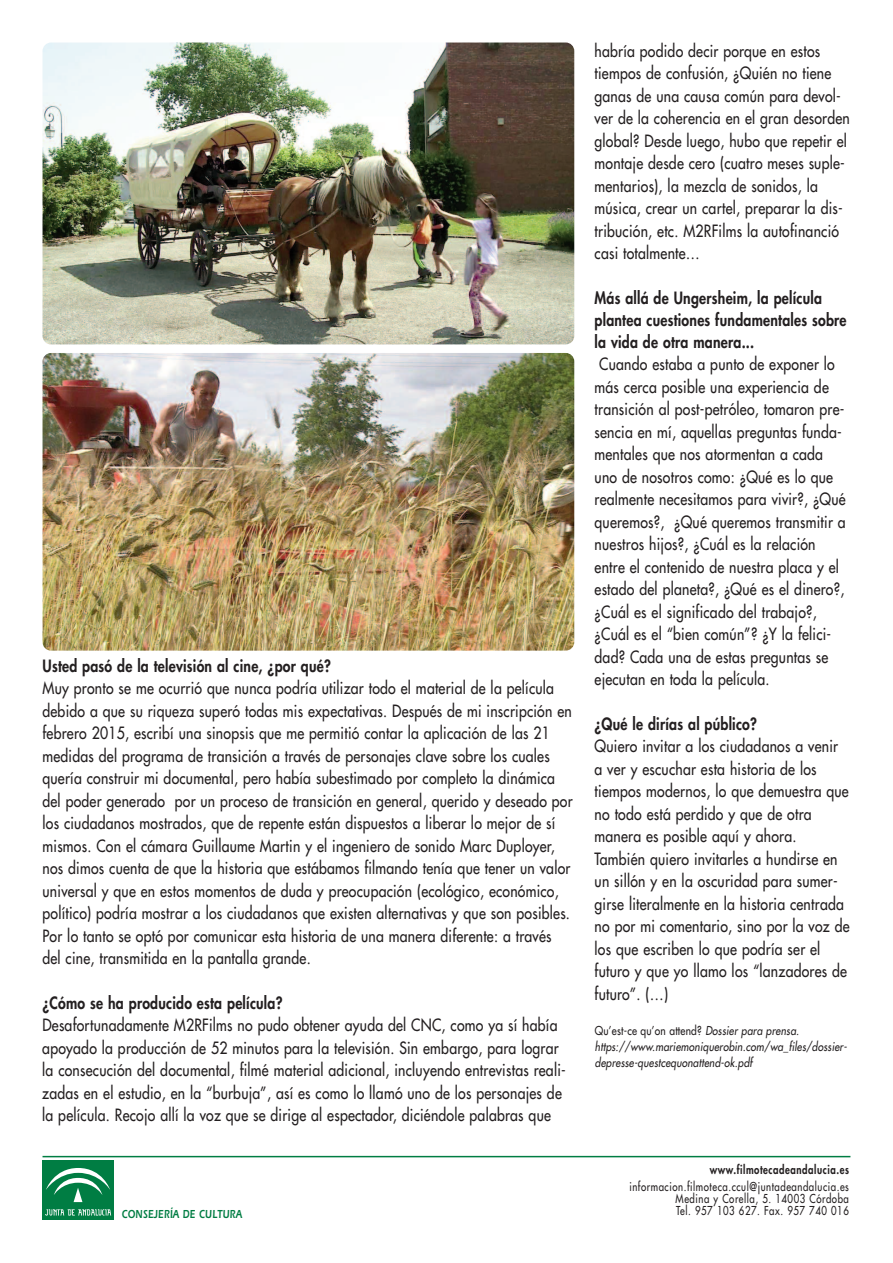
<style>
.page{position:relative;width:893px;height:1263px;background:#fff}
.page>*{position:absolute;margin:0;border:0;box-sizing:border-box;transform-origin:0 0}
.t1{font:16.5px/22.5px "Futura LT";letter-spacing:.015em;color:#231f20;scale:.85 1}
.t2{font:800 16.5px/22px "Futura LT";letter-spacing:.015em;color:#231f20;scale:.85 1}
.t3{font:italic 12px/16.4px "Futura LT";letter-spacing:.015em;color:#231f20;scale:.85 1}
.t4{font:12px/12px "Futura LT";letter-spacing:.06em;color:#231f20;text-align:right;scale:.8 1}
.t5{font:800 12px "Futura LT";letter-spacing:.06em;color:#231f20;scale:.8 1}
.t6{font:12px "Erie Black Plain";letter-spacing:.03em;color:#007d43;scale:.75 1}
.s1{font-style:normal}
</style>
<div class="page">
<hr style="left:43px;top:1156px;width:807px;height:1px;background:#007d43">
<img style="left:43px;top:43px;width:531px;height:301px;border-radius:9px">
<img style="left:43px;top:353px;width:531px;height:298px;border-radius:9px">
<div style="left:43px;top:1160px;width:71px;height:60px;background:#007d43"></div>
<svg style="left:45px;top:1209px;width:66px;height:6px"></svg>
<svg style="left:46px;top:1168px;width:64px;height:35px"></svg>
<p class="t2" style="left:43px;top:655px;width:341px">Usted pasó de la televisión al cine, ¿por qué?</p>
<p class="t1" style="left:42px;top:677px;width:625px">Muy pronto se me ocurrió que nunca podría utilizar todo el material de la película debido a que su riqueza superó todas mis expectativas. Después de mi inscripción en febrero 2015, escribí una sinopsis que me permitió contar la aplicación de las 21 medidas del programa de transición a través de personajes clave sobre los cuales quería construir mi documental, pero había subestimado por completo la dinámica del poder generado por un proceso de transición en general, querido y deseado por los ciudadanos mostrados, que de repente están dispuestos a liberar lo mejor de sí mismos. Con el cámara Guillaume Martin y el ingeniero de sonido Marc Duployer, nos dimos cuenta de que la historia que estábamos filmando tenía que tener un valor universal y que en estos momentos de duda y preocupación (ecológico, económico, político) podría mostrar a los ciudadanos que existen alternativas y que son posibles.<br>Por lo tanto se optó por comunicar esta historia de una manera diferente: a través del cine, transmitida en la pantalla grande.</p>
<p class="t2" style="left:42px;top:992px;width:284px">¿Cómo se ha producido esta película?</p>
<p class="t1" style="left:42px;top:1014px;width:617px">Desafortunadamente M2RFilms no pudo obtener ayuda del CNC, como ya sí había apoyado la producción de 52 minutos para la televisión. Sin embargo, para lograr la consecución del documental, filmé material adicional, incluyendo entrevistas reali&shy;zadas en el estudio, en la “burbuja”, así es como lo llamó uno de los personajes de la película. Recojo allí la voz que se dirige al espectador, diciéndole palabras que</p>
<p class="t1" style="left:595px;top:39px;width:302px">habría podido decir porque en estos tiempos de confusión, ¿Quién no tiene ganas de una causa común para devol&shy;ver de la coherencia en el gran desorden global? Desde luego, hubo que repetir el montaje desde cero (cuatro meses suple&shy;mentarios), la mezcla de sonidos, la música, crear un cartel, preparar la dis&shy;tribución, etc. M2RFilms la autofinanció casi totalmente…</p>
<p class="t2" style="left:595px;top:287px;width:298px">Más allá de Ungersheim, la película plantea cuestiones fundamentales sobre la vida de otra manera...</p>
<p class="t1" style="left:595px;top:353px;width:297px">Cuando estaba a punto de exponer lo más cerca posible una experiencia de transición al post-petróleo, tomaron pre&shy;sencia en mí, aquellas preguntas funda&shy;mentales que nos atormentan a cada uno de nosotros como: ¿Qué es lo que realmente necesitamos para vivir?, ¿Qué queremos?, ¿Qué queremos transmitir a nuestros hijos?, ¿Cuál es la relación entre el contenido de nuestra placa y el estado del planeta?, ¿Qué es el dinero?, ¿Cuál es el significado del trabajo?, ¿Cuál es el “bien común”? ¿Y la felici&shy;dad? Cada una de estas preguntas se ejecutan en toda la película.</p>
<p class="t2" style="left:595px;top:712px;width:193px">¿Qué le dirías al público?</p>
<p class="t1" style="left:595px;top:735px;width:302px">Quiero invitar a los ciudadanos a venir a ver y escuchar esta historia de los tiempos modernos, lo que demuestra que no todo está perdido y que de otra manera es posible aquí y ahora.<br>También quiero invitarles a hundirse en un sillón y en la oscuridad para sumer&shy;girse literalmente en la historia centrada no por mi comentario, sino por la voz de los que escriben lo que podría ser el futuro y que yo llamo los “lanzadores de futuro”. (…)</p>
<p class="t3" style="left:595px;top:1022px;width:297px"><span class="s1">Qu’est-ce qu’on attend?</span> Dossier para prensa. https://www.mariemoniquerobin.com/wa_files/dossier&shy;depresse-questcequonattend-ok.pdf</p>
<p class="t5" style="left:710px;top:1162px;width:176px">www.filmotecadeandalucia.es</p>
<p class="t4" style="left:629px;top:1180px;width:276px">informacion.filmoteca.ccul@juntadeandalucia.es<br>Medina y Corella, 5. 14003 Córdoba</p>
<p class="t6" style="left:122px;top:1206px;width:162px">CONSEJERÍA DE CULTURA</p>
<p class="t4" style="left:676px;top:1204px;width:217px">Tel. 957 103 627. Fax. 957 740 016</p>
</div>
